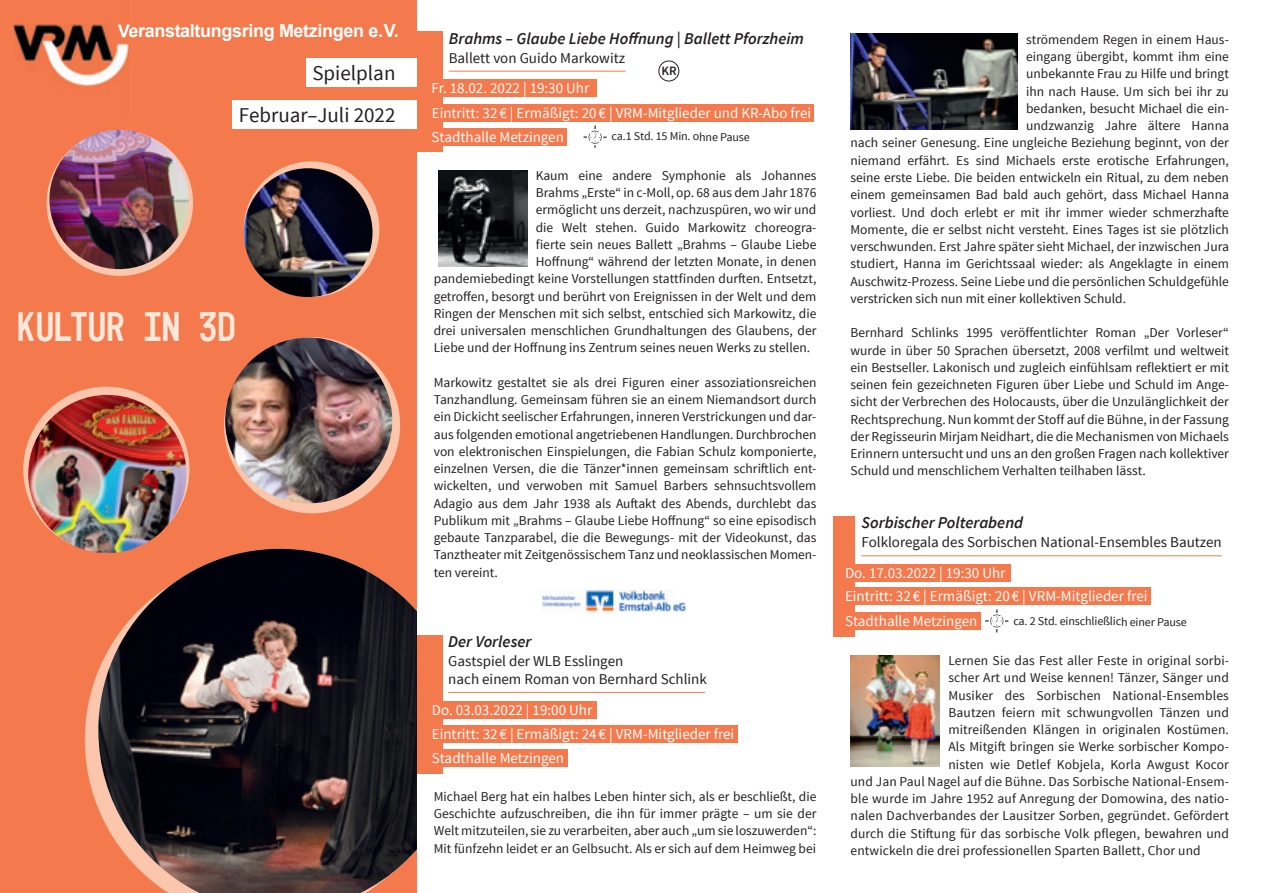
<style>
.page{position:relative;width:1263px;height:893px;background:#fff}
.page>*{position:absolute;margin:0;border:0;box-sizing:border-box;transform-origin:0 0}
.t1{font:42px "Mono 45 Headline";color:#fde8db}
.t2{font:21px/42.5px "Source Sans Pro";color:#231f20;text-align:right}
.t3{font:700 18px "Arial";letter-spacing:-.02em;color:#fff}
.t4{font:italic 600 16.5px "Source Sans Pro";color:#231f20}
.t5{font:15px/24px "Source Sans Pro";color:#fff}
.t6{font:15px/18px "Source Sans Pro";color:#231f20}
.t7{font:13.5px/17.2px "Source Sans Pro";color:#231f20;text-align:justify}
.t8{font:600 12.75px "Source Sans Pro";color:#231f20}
.t9{font:12px "Source Sans Pro";letter-spacing:-.02em;color:#231f20}
</style>
<div class="page">
<div style="left:0;top:0;width:417px;height:893px;background:#f4794c"></div>
<img style="left:14px;top:24px;width:115px;height:63px">
<img style="left:118px;top:24px;width:14px;height:17px">
<svg style="left:85px;top:672px;width:13px;height:135px;fill:#fbc6ab"></svg>
<img style="left:98px;top:549px;width:319px;height:344px">
<div style="left:47px;top:130px;width:146px;height:146px;background:#fbc6ab;border-radius:50%"></div>
<div style="left:224px;top:337px;width:176px;height:176px;background:#fbc6ab;border-radius:50%"></div>
<img style="left:225px;top:338px;width:167px;height:165px">
<div style="left:244px;top:161px;width:135px;height:136px;background:#fbc6ab;border-radius:50%"></div>
<img style="left:244px;top:168px;width:128px;height:129px;border-radius:64px">
<img style="left:49px;top:130px;width:140px;height:139px;border-radius:70px">
<div style="left:23px;top:387px;width:166px;height:165px;background:#fbc6ab;border-radius:50%"></div>
<img style="left:28px;top:395px;width:158px;height:158px;border-radius:79px">
<div style="left:306px;top:58px;width:128px;height:28px;background:#fff"></div>
<div style="left:233px;top:100px;width:201px;height:29px;background:#fff"></div>
<hr style="left:449px;top:71px;width:176px;height:1px;background:#f4794c">
<div style="left:659px;top:61px;width:20px;height:20px;border:1px solid #231f20;border-radius:50%"></div>
<img style="left:541px;top:590px;width:145px;height:22px">
<div style="left:417px;top:635px;width:25px;height:138px;background:#f4794c"></div>
<hr style="left:448px;top:692px;width:257px;height:1px;background:#f4794c">
<div style="left:429px;top:701px;width:168px;height:18px;background:#f4794c"></div>
<div style="left:429px;top:725px;width:308px;height:18px;background:#f4794c"></div>
<div style="left:429px;top:749px;width:138px;height:18px;background:#f4794c"></div>
<svg style="left:583px;top:126px;width:24px;height:22px"></svg>
<div style="left:417px;top:31px;width:25px;height:121px;background:#f4794c"></div>
<div style="left:428px;top:79px;width:169px;height:18px;background:#f4794c"></div>
<div style="left:429px;top:104px;width:385px;height:18px;background:#f4794c"></div>
<div style="left:428px;top:128px;width:139px;height:18px;background:#f4794c"></div>
<img style="left:438px;top:171px;width:89px;height:96px">
<img style="left:850px;top:34px;width:168px;height:95px">
<div style="left:833px;top:516px;width:22px;height:121px;background:#f4794c"></div>
<hr style="left:861px;top:556px;width:361px;height:1px;background:#f4794c">
<div style="left:842px;top:564px;width:168px;height:18px;background:#f4794c"></div>
<div style="left:842px;top:587px;width:309px;height:18px;background:#f4794c"></div>
<div style="left:842px;top:612px;width:138px;height:17px;background:#f4794c"></div>
<svg style="left:985px;top:609px;width:23px;height:24px"></svg>
<img style="left:850px;top:655px;width:90px;height:112px">
<h3 class="t3" style="left:118px;top:19px;width:283px">Veranstaltungsring Metzingen e. V.</h3>
<h2 class="t2" style="left:239px;top:52px;width:158px">Spielplan<br>Februar–Juli 2022</h2>
<h1 class="t1" style="left:17px;top:301px;width:220px">KULTUR IN 3D</h1>
<p class="t4" style="left:449px;top:28px;width:357px">Brahms – Glaube Liebe Hoffnung | Ballett Pforzheim</p>
<p class="t6" style="left:449px;top:49px;width:178px">Ballett von Guido Markowitz</p>
<p class="t8" style="left:661px;top:63px;width:17px">KR</p>
<p class="t5" style="left:432px;top:77px;width:381px">Fr. 18.02. 2022 | 19:30 Uhr<br>Eintritt: 32 € | Ermäßigt: 20 € | VRM-Mitglieder und KR-Abo frei<br>Stadthalle Metzingen</p>
<p class="t9" style="left:612px;top:129px;width:140px">ca.1 Std. 15 Min. ohne Pause</p>
<p class="t7" style="left:536px;top:167px;width:282px">Kaum eine andere Symphonie als Johannes</p>
<p class="t7" style="left:536px;top:184px;width:282px">Brahms „Erste“ in c-Moll, op. 68 aus dem Jahr 1876</p>
<p class="t7" style="left:536px;top:201px;width:282px">ermöglicht uns derzeit, nachzuspüren, wo wir und</p>
<p class="t7" style="left:536px;top:219px;width:282px">die Welt stehen. Guido Markowitz choreogra-</p>
<p class="t7" style="left:536px;top:236px;width:282px">fierte sein neues Ballett „Brahms – Glaube Liebe</p>
<p class="t7" style="left:536px;top:253px;width:282px">Hoffnung“ während der letzten Monate, in denen</p>
<p class="t7" style="left:434px;top:270px;width:384px">pandemiebedingt keine Vorstellungen stattfinden durften. Entsetzt,</p>
<p class="t7" style="left:434px;top:288px;width:384px">getroffen, besorgt und berührt von Ereignissen in der Welt und dem</p>
<p class="t7" style="left:434px;top:305px;width:384px">Ringen der Menschen mit sich selbst, entschied sich Markowitz, die</p>
<p class="t7" style="left:434px;top:322px;width:384px">drei universalen menschlichen Grundhaltungen des Glaubens, der</p>
<p class="t7" style="left:434px;top:339px;width:378px">Liebe und der Hoffnung ins Zentrum seines neuen Werks zu stellen.</p>
<p class="t7" style="left:434px;top:374px;width:384px">Markowitz gestaltet sie als drei Figuren einer assoziationsreichen Tanzhandlung. Gemeinsam führen sie an einem Niemandsort durch ein Dickicht seelischer Erfahrungen, inneren Verstrick ungen und dar&shy;aus folgenden emotional angetriebenen Handlungen. Durchbrochen von elektronischen Einspielungen, die Fabian Schulz komponierte, einzelnen Versen, die die Tänzer*innen gemeinsam schriftlich ent&shy;wickelten, und verwoben mit Samuel Barbers sehnsuchtsvollem Adagio aus dem Jahr 1938 als Auftakt des Abends, durchlebt das Publikum mit „Brahms – Glaube Liebe Hoffnung“ so eine episodisch gebaute Tanzparabel, die die Bewegungs- mit der Videokunst, das Tanztheater mit Zeitgenössischem Tanz und neoklassischen Momen&shy;ten vereint.</p>
<p class="t4" style="left:448px;top:631px;width:85px">Der Vorleser</p>
<p class="t6" style="left:448px;top:652px;width:260px">Gastspiel der WLB Esslingen<br>nach einem Roman von Bernhard Schlink</p>
<p class="t5" style="left:432px;top:698px;width:304px">Do. 03.03.2022 | 19:00 Uhr<br>Eintritt: 32 € | Ermäßigt: 24 € | VRM-Mitglieder frei<br>Stadthalle Metzingen</p>
<p class="t7" style="left:434px;top:788px;width:384px">Michael Berg hat ein halbes Leben hinter sich, als er beschließt, die Geschichte aufzuschreiben, die ihn für immer prägte – um sie der Welt mitzuteilen, sie zu verarbeiten, aber auch „um sie loszuwerden“:<br>Mit fünfzehn leidet er an Gelbsucht. Als er sich auf dem Heimweg bei</p>
<p class="t7" style="left:1026px;top:31px;width:204px">strömendem Regen in einem Haus-</p>
<p class="t7" style="left:1026px;top:48px;width:204px">eingang übergibt, kommt ihm eine</p>
<p class="t7" style="left:1026px;top:66px;width:204px">unbekannte Frau zu Hilfe und bringt</p>
<p class="t7" style="left:1026px;top:83px;width:204px">ihn nach Hause. Um sich bei ihr zu</p>
<p class="t7" style="left:1026px;top:100px;width:204px">bedanken, besucht Michael die ein-</p>
<p class="t7" style="left:1026px;top:117px;width:204px">undzwanzig Jahre ältere Hanna</p>
<p class="t7" style="left:850px;top:135px;width:380px">nach seiner Genesung. Eine ungleiche Beziehung beginnt, von der</p>
<p class="t7" style="left:850px;top:152px;width:380px">niemand erfährt. Es sind Michaels erste erotische Erfahrungen,</p>
<p class="t7" style="left:850px;top:169px;width:380px">seine erste Liebe. Die beiden entwickeln ein Ritual, zu dem neben</p>
<p class="t7" style="left:850px;top:186px;width:380px">einem gemeinsamen Bad bald auch gehört, dass Michael Hanna</p>
<p class="t7" style="left:850px;top:204px;width:380px">vorliest. Und doch erlebt er mit ihr immer wieder schmerzhafte</p>
<p class="t7" style="left:850px;top:221px;width:380px">Momente, die er selbst nicht versteht. Eines Tages ist sie plötzlich</p>
<p class="t7" style="left:850px;top:238px;width:380px">verschwunden. Erst Jahre später sieht Michael, der inzwischen Jura</p>
<p class="t7" style="left:850px;top:255px;width:380px">studiert, Hanna im Gerichtssaal wieder: als Angeklagte in einem</p>
<p class="t7" style="left:850px;top:273px;width:380px">Auschwitz-Prozess. Seine Liebe und die persönlichen Schuldgefühle</p>
<p class="t7" style="left:850px;top:290px;width:277px">verstricken sich nun mit einer kollektiven Schuld.</p>
<p class="t7" style="left:850px;top:324px;width:380px">Bernhard Schlinks 1995 veröffentlichter Roman „Der Vorleser“ wurde in über 50 Sprachen übersetzt, 2008 verfilmt und weltweit ein Bestseller. Lakonisch und zugleich einfühlsam reflektiert er mit seinen fein gezeichneten Figuren über Liebe und Schuld im Ange&shy;sicht der Verbrechen des Holocausts, über die Unzulänglichkeit der Rechtsprechung. Nun kommt der Stoff auf die Bühne, in der Fassung der Regisseurin Mirjam Neidhart, die die Mechanismen von Michaels Erinnern untersucht und uns an den großen Fragen nach kollektiver Schuld und menschlichem Verhalten teilhaben lässt.</p>
<p class="t4" style="left:861px;top:512px;width:163px">Sorbischer Polterabend</p>
<p class="t6" style="left:861px;top:534px;width:362px">Folkloregala des Sorbischen National-Ensembles Bautzen</p>
<p class="t5" style="left:845px;top:562px;width:304px;line-height:22.8px">Do. 17.03.2022 | 19:30 Uhr<br>Eintritt: 32 € | Ermäßigt: 20 € | VRM-Mitglieder frei</p>
<p class="t5" style="left:845px;top:609px;width:134px">Stadthalle Metzingen</p>
<p class="t9" style="left:1013px;top:614px;width:175px">ca. 2 Std. einschließlich einer Pause</p>
<p class="t7" style="left:948px;top:652px;width:282px">Lernen Sie das Fest aller Feste in original sorbi-</p>
<p class="t7" style="left:948px;top:669px;width:282px">scher Art und Weise kennen! Tänzer, Sänger und</p>
<p class="t7" style="left:948px;top:687px;width:282px">Musiker des Sorbischen National-Ensembles</p>
<p class="t7" style="left:948px;top:704px;width:282px">Bautzen feiern mit schwungvollen Tänzen und</p>
<p class="t7" style="left:948px;top:721px;width:282px">mitreißenden Klängen in originalen Kostümen.</p>
<p class="t7" style="left:948px;top:738px;width:282px">Als Mitgift bringen sie Werke sorbischer Kompo-</p>
<p class="t7" style="left:948px;top:756px;width:282px">nisten wie Detlef Kobjela, Korla Awgust Kocor</p>
<p class="t7" style="left:850px;top:773px;width:380px">und Jan Paul Nagel auf die Bühne. Das Sorbische National-Ensem-</p>
<p class="t7" style="left:850px;top:790px;width:380px">ble wurde im Jahre 1952 auf Anregung der Domowina, des natio-</p>
<p class="t7" style="left:850px;top:807px;width:380px">nalen Dachverbandes der Lausitzer Sorben, gegründet. Gefördert</p>
<p class="t7" style="left:850px;top:825px;width:380px">durch die Stiftung für das sorbische Volk pflegen, bewahren und</p>
<p class="t7" style="left:850px;top:842px;width:352px">entwickeln die drei professionellen Sparten Ballett, Chor und</p>
</div>
